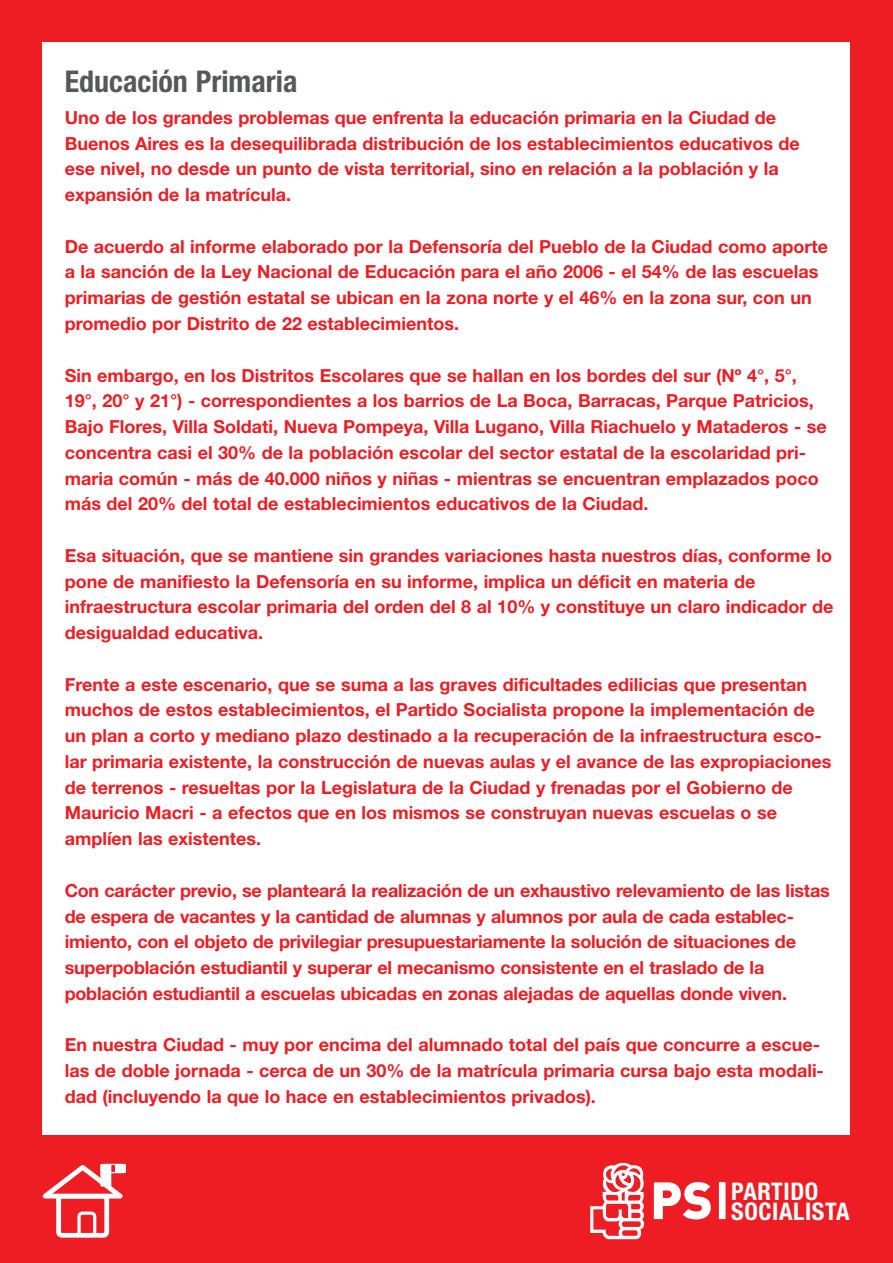
<style>
.page{position:relative;width:893px;height:1263px;background:#ee1d23}
.page>*{position:absolute;margin:0;border:0;box-sizing:border-box;transform-origin:0 0}
.t1{font:700 condensed 30px "Helvetica Neue";color:#57585a}
.t2{font:700 condensed 24.3px/19.4px "Helvetica Neue";letter-spacing:.025em;color:#fff}
.t3{font:700 18px/25.8px "Helvetica Neue";color:#ee1d23}
.s1{font-family:"DIN";font-weight:900;font-stretch:normal;font-size:51.6px}
</style>
<div class="page">
<div style="left:43px;top:43px;width:807px;height:1092px;background:#fff"></div>
<hr style="left:721px;top:1182px;width:2px;height:37px;background:#fff">
<svg style="left:590px;top:1163px;width:54px;height:76px"></svg>
<svg style="left:43px;top:1165px;width:80px;height:72px"></svg>
<hr style="left:104px;top:1165px;width:4px;height:21px;background:#fff">
<svg style="left:109px;top:1167px;width:8px;height:2px"></svg>
<div style="left:104px;top:1162px;width:18px;height:12px;border:4px solid #fff"></div>
<h1 class="t1" style="left:65px;top:64px;width:234px">Educación Primaria</h1>
<p class="t3" style="left:65px;top:104px;width:737px">Uno de los grandes problemas que enfrenta la educación primaria en la Ciudad de Buenos Aires es la desequilibrada distribución de los establecimientos educativos de ese nivel, no desde un punto de vista territorial, sino en relación a la población y la expansión de la matrícula.</p>
<p class="t3" style="left:65px;top:233px;width:765px">De acuerdo al informe elaborado por la Defensoría del Pueblo de la Ciudad como aporte a la sanción de la Ley Nacional de Educación para el año 2006 - el 54% de las escuelas primarias de gestión estatal se ubican en la zona norte y el 46% en la zona sur, con un promedio por Distrito de 22 establecimientos.</p>
<p class="t3" style="left:65px;top:362px;width:764px">Sin embargo, en los Distritos Escolares que se hallan en los bordes del sur (Nº 4°, 5°, 19°, 20° y 21°) - correspondientes a los barrios de La Boca, Barracas, Parque Patricios, Bajo Flores, Villa Soldati, Nueva Pompeya, Villa Lugano, Villa Riachuelo y Mataderos - se concentra casi el 30% de la población escolar del sector estatal de la escolaridad pri&shy;maria común - más de 40.000 niños y niñas - mientras se encuentran emplazados poco más del 20% del total de establecimientos educativos de la Ciudad.</p>
<p class="t3" style="left:65px;top:542px;width:770px">Esa situación, que se mantiene sin grandes variaciones hasta nuestros días, conforme lo pone de manifiesto la Defensoría en su informe, implica un déficit en materia de infraestructura escolar primaria del orden del 8 al 10% y constituye un claro indicador de desigualdad educativa.</p>
<p class="t3" style="left:65px;top:671px;width:768px">Frente a este escenario, que se suma a las graves dificultades edilicias que presentan muchos de estos establecimientos, el Partido Socialista propone la implementación de un plan a corto y mediano plazo destinado a la recuperación de la infraestructura esco&shy;lar primaria existente, la construcción de nuevas aulas y el avance de las expropiaciones de terrenos - resueltas por la Legislatura de la Ciudad y frenadas por el Gobierno de Mauricio Macri - a efectos que en los mismos se construyan nuevas escuelas o se amplíen las existentes.</p>
<p class="t3" style="left:65px;top:877px;width:767px">Con carácter previo, se planteará la realización de un exhaustivo relevamiento de las listas de espera de vacantes y la cantidad de alumnas y alumnos por aula de cada establec&shy;imiento, con el objeto de privilegiar presupuestariamente la solución de situaciones de superpoblación estudiantil y superar el mecanismo consistente en el traslado de la población estudiantil a escuelas ubicadas en zonas alejadas de aquellas donde viven.</p>
<p class="t3" style="left:65px;top:1032px;width:761px">En nuestra Ciudad - muy por encima del alumnado total del país que concurre a escue&shy;las de doble jornada - cerca de un 30% de la matrícula primaria cursa bajo esta modali&shy;dad (incluyendo la que lo hace en establecimientos privados).</p>
<h2 class="t2" style="left:731px;top:1181px;width:120px;text-indent:-81px"><span class="s1">PS</span> PART DO<br>SOC AL STA</h2>
</div>
